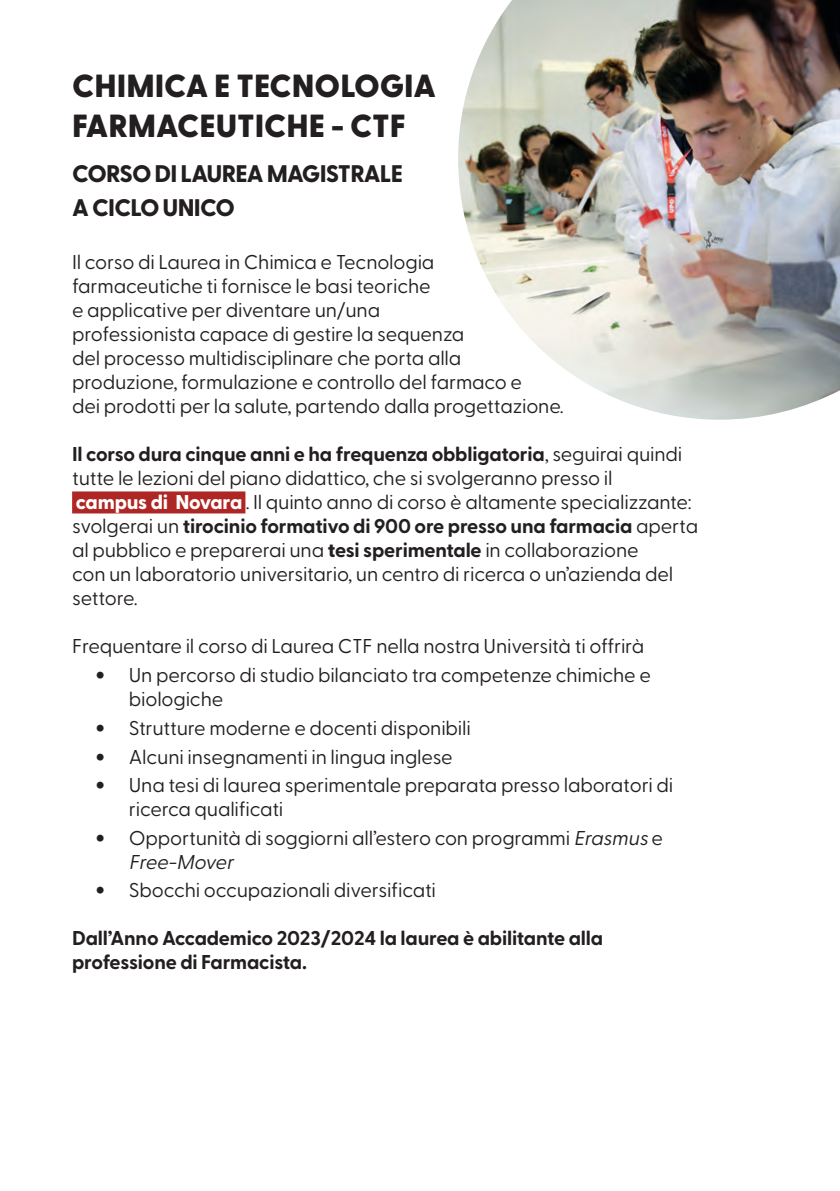
<style>
.page{position:relative;width:840px;height:1191px;background:#fff}
.page>*{position:absolute;margin:0;border:0;box-sizing:border-box;transform-origin:0 0}
.t1{font:800 32px/40px "Greycliff CF";color:#231f20}
.t2{font:800 24px/33.6px "Greycliff CF";letter-spacing:-.03em;color:#231f20}
.t3{font:20px/24px "Greycliff CF";letter-spacing:-.01em;color:#231f20}
.t4{font:700 20px/24px "Greycliff CF";letter-spacing:-.01em;color:#231f20}
.s1{font-weight:700}
.s2{font-weight:800;color:#fff}
.s3{font-weight:800}
.s4{font-family:"Calibri";font-size:22px}
.s5{font-style:italic}
</style>
<div class="page">
<img style="left:458px;top:0;width:381px;height:420px">
<div style="left:72px;top:491px;width:173px;height:22px;background:#af2724"></div>
<h1 class="t1" style="left:72px;top:65px;width:365px">CHIMICA E TECNOLOGIA<br>FARMACEUTICHE - CTF</h1>
<p class="t2" style="left:72px;top:156px;width:332px">CORSO DI LAUREA MAGISTRALE<br>A CICLO UNICO</p>
<p class="t3" style="left:72px;top:248px;width:493px">Il corso di Laurea in Chimica e Tecnologia farmaceutiche ti fornisce le basi teoriche<br>e applicative per diventare un/una<br>professionista capace di gestire la sequenza<br>del processo multidisciplinare che porta alla produzione, formulazione e controllo del farmaco e<br>dei prodotti per la salute, partendo dalla progettazione.</p>
<p class="t3" style="left:72px;top:440px;width:627px"><span class="s1">Il corso dura cinque anni e ha frequenza obbligatoria</span>, seguirai quindi tutte le lezioni del piano didattico, che si svolgeranno presso il<br><span class="s2">campus di Novara</span> . Il quinto anno di corso è altamente specializzante: svolgerai un <span class="s1">tirocinio formativo di 900 ore presso una farmacia</span> aperta al pubblico e preparerai una <span class="s3">t</span><span class="s1">esi sperimentale</span> in collaborazione<br>con un laboratorio universitario, un centro di ricerca o un’azienda del settore.</p>
<p class="t3" style="left:72px;top:632px;width:573px">Frequentare il corso di Laurea CTF nella nostra Università ti offrirà</p>
<p class="t3" style="left:129px;top:662px;width:523px;text-indent:-34px"><span class="s4">•</span> Un percorso di studio bilanciato tra competenze chimiche e biologiche</p>
<p class="t3" style="left:95px;top:714px;width:377px"><span class="s4">•</span> Strutture moderne e docenti disponibili</p>
<p class="t3" style="left:95px;top:743px;width:359px"><span class="s4">•</span> Alcuni insegnamenti in lingua inglese</p>
<p class="t3" style="left:129px;top:771px;width:545px;text-indent:-34px"><span class="s4">•</span> Una tesi di laurea sperimentale preparata presso laboratori di ricerca qualificati</p>
<p class="t3" style="left:129px;top:824px;width:535px;text-indent:-34px"><span class="s4">•</span> Opportunità di soggiorni all’estero con programmi <span class="s5">Erasmus</span>e<br><span class="s5">Free-Mover</span></p>
<p class="t3" style="left:95px;top:876px;width:342px"><span class="s4">•</span> Sbocchi occupazionali diversificati</p>
<p class="t4" style="left:72px;top:925px;width:532px">Dall’Anno Accademico 2023/2024 la laurea è abilitante alla professione di Farmacista.</p>
</div>
